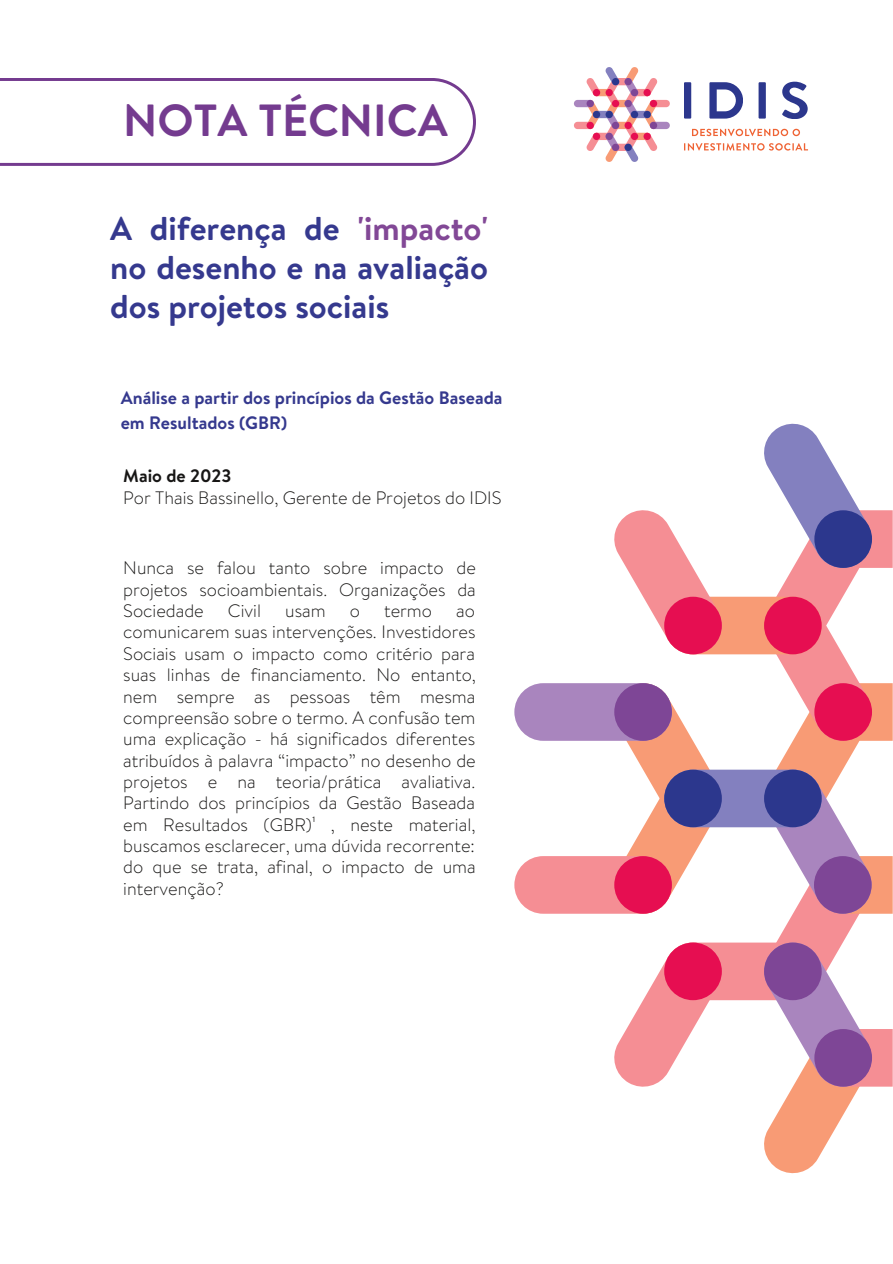
<style>
.page{position:relative;width:893px;height:1264px;background:#fff}
.page>*{position:absolute;margin:0;border:0;box-sizing:border-box;transform-origin:0 0}
.t1{font:700 45px "Brandon Text";color:#743b8f}
.t2{font:700 33px/39.3px "Brandon Text";color:#35398e;text-align:justify}
.t3{font:300 18px/21.3px "Brandon Text";color:#171615;text-align:justify}
.t4{font:700 18px/24.8px "Brandon Text";color:#35398e}
.t5{font:700 18px "Brandon Text";color:#171615}
.s1{color:#824896}
</style>
<div class="page">
<svg style="left:432px;top:78px;width:44px;height:88px"></svg>
<div style="left:574px;top:100px;width:20px;height:7px;background:#a985be;border-radius:4px"></div>
<div style="left:649px;top:100px;width:20px;height:7px;background:#f58e94;border-radius:4px"></div>
<div style="left:574px;top:122px;width:20px;height:7px;background:#f58e94;border-radius:4px"></div>
<div style="left:649px;top:122px;width:20px;height:7px;background:#a985be;border-radius:4px"></div>
<svg style="left:586px;top:67px;width:71px;height:95px"></svg>
<div style="left:612px;top:78px;width:7px;height:7px;background:#2c378d;border-radius:50%"></div>
<div style="left:605px;top:111px;width:7px;height:7px;background:#2c378d;border-radius:50%"></div>
<div style="left:593px;top:111px;width:7px;height:7px;background:#2c378d;border-radius:50%"></div>
<div style="left:631px;top:111px;width:7px;height:7px;background:#2c378d;border-radius:50%"></div>
<div style="left:643px;top:111px;width:7px;height:7px;background:#2c378d;border-radius:50%"></div>
<div style="left:624px;top:144px;width:7px;height:7px;background:#2c378d;border-radius:50%"></div>
<div style="left:612px;top:100px;width:7px;height:7px;background:#e60e51;border-radius:50%"></div>
<div style="left:624px;top:122px;width:7px;height:7px;background:#e60e51;border-radius:50%"></div>
<div style="left:643px;top:89px;width:7px;height:7px;background:#e60e51;border-radius:50%"></div>
<div style="left:649px;top:100px;width:8px;height:7px;background:#e60e51;border-radius:50%"></div>
<div style="left:631px;top:133px;width:7px;height:7px;background:#e60e51;border-radius:50%"></div>
<div style="left:643px;top:133px;width:7px;height:7px;background:#e60e51;border-radius:50%"></div>
<div style="left:649px;top:122px;width:8px;height:7px;background:#7e4696;border-radius:50%"></div>
<div style="left:612px;top:144px;width:7px;height:7px;background:#7e4696;border-radius:50%"></div>
<div style="left:605px;top:133px;width:7px;height:7px;background:#7e4696;border-radius:50%"></div>
<div style="left:593px;top:133px;width:7px;height:7px;background:#e60e51;border-radius:50%"></div>
<div style="left:586px;top:122px;width:8px;height:7px;background:#e60e51;border-radius:50%"></div>
<div style="left:586px;top:100px;width:8px;height:7px;background:#7e4696;border-radius:50%"></div>
<div style="left:605px;top:89px;width:7px;height:7px;background:#e60e51;border-radius:50%"></div>
<div style="left:593px;top:89px;width:7px;height:7px;background:#e60e51;border-radius:50%"></div>
<div style="left:624px;top:78px;width:7px;height:7px;background:#7e4696;border-radius:50%"></div>
<div style="left:631px;top:89px;width:7px;height:7px;background:#7e4696;border-radius:50%"></div>
<div style="left:624px;top:100px;width:7px;height:7px;background:#7e4696;border-radius:50%"></div>
<div style="left:612px;top:122px;width:7px;height:7px;background:#7e4696;border-radius:50%"></div>
<div style="left:684px;top:82px;width:7px;height:37px;background:#2c378d"></div>
<svg style="left:709px;top:82px;width:34px;height:37px"></svg>
<div style="left:758px;top:82px;width:7px;height:37px;background:#2c378d"></div>
<svg style="left:782px;top:82px;width:25px;height:37px"></svg>
<svg style="left:684px;top:143px;width:124px;height:8px"></svg>
<svg style="left:692px;top:129px;width:108px;height:7px"></svg>
<svg style="left:610px;top:683px;width:115px;height:231px"></svg>
<div style="left:514px;top:683px;width:157px;height:57px;background:#a985be;border-radius:29px"></div>
<div style="left:664px;top:942px;width:157px;height:58px;background:#f58e94;border-radius:29px"></div>
<svg style="left:614px;top:942px;width:112px;height:145px"></svg>
<div style="left:514px;top:856px;width:157px;height:57px;background:#f58e94;border-radius:29px"></div>
<div style="left:664px;top:769px;width:157px;height:58px;background:#8380bf;border-radius:29px"></div>
<svg style="left:759px;top:423px;width:133px;height:751px"></svg>
<div style="left:664px;top:596px;width:157px;height:58px;background:#f89b75;border-radius:29px"></div>
<svg style="left:614px;top:510px;width:112px;height:145px"></svg>
<div style="left:814px;top:510px;width:57px;height:58px;background:#2c378d;border-radius:50%"></div>
<div style="left:764px;top:769px;width:57px;height:58px;background:#2c378d;border-radius:50%"></div>
<div style="left:664px;top:769px;width:57px;height:58px;background:#2c378d;border-radius:50%"></div>
<div style="left:814px;top:683px;width:57px;height:57px;background:#e60e51;border-radius:50%"></div>
<div style="left:814px;top:1029px;width:57px;height:57px;background:#7e4696;border-radius:50%"></div>
<div style="left:764px;top:942px;width:57px;height:58px;background:#7e4696;border-radius:50%"></div>
<div style="left:664px;top:942px;width:57px;height:58px;background:#e60e51;border-radius:50%"></div>
<div style="left:614px;top:856px;width:58px;height:57px;background:#e60e51;border-radius:50%"></div>
<div style="left:614px;top:683px;width:58px;height:57px;background:#7e4696;border-radius:50%"></div>
<div style="left:764px;top:596px;width:57px;height:58px;background:#e60e51;border-radius:50%"></div>
<div style="left:664px;top:596px;width:57px;height:58px;background:#e60e51;border-radius:50%"></div>
<div style="left:813px;top:856px;width:58px;height:57px;background:#7e4696;border-radius:50%"></div>
<p class="t1" style="left:123px;top:88px;width:326px">NOTA TÉCNICA</p>
<p class="t2" style="left:110px;top:208px;width:379px">A diferença de <span class="s1">'impacto' </span>no desenho e na avaliação dos projetos sociais</p>
<p class="t4" style="left:121px;top:385px;width:383px">Análise a partir dos princípios da Gestão Baseada em Resultados (GBR)</p>
<p class="t5" style="left:123px;top:463px;width:110px">Maio de 2023</p>
<p class="t3" style="left:123px;top:487px;width:380px">Por Thais Bassinello, Gerente de Projetos do IDIS</p>
<p class="t3" style="left:123px;top:557px;width:354px">Nunca se falou tanto sobre impacto de projetos socioambientais. Organizações da Sociedade</p>
<p class="t3" style="left:228px;top:600px;width:35px">Civil</p>
<p class="t3" style="left:285px;top:600px;width:42px">usam</p>
<p class="t3" style="left:350px;top:600px;width:12px">o</p>
<p class="t3" style="left:384px;top:600px;width:49px">termo</p>
<p class="t3" style="left:123px;top:600px;width:354px;text-indent:333px">ao comunicarem suas intervenções. Investidores Sociais usam o impacto como critério para suas linhas de financiamento. No entanto, nem sempre as pessoas têm mesma compreensão sobre o termo. A confusão tem uma explicação - há significados diferentes atribuídos à palavra “impacto” no desenho de projetos e na teoria/prática avaliativa.<br>Partindo dos princípios da Gestão Baseada em Resultados (GBR)¹ , neste material, buscamos esclarecer, uma dúvida recorrente: do que se trata, afinal, o impacto de uma intervenção?</p>
</div>
